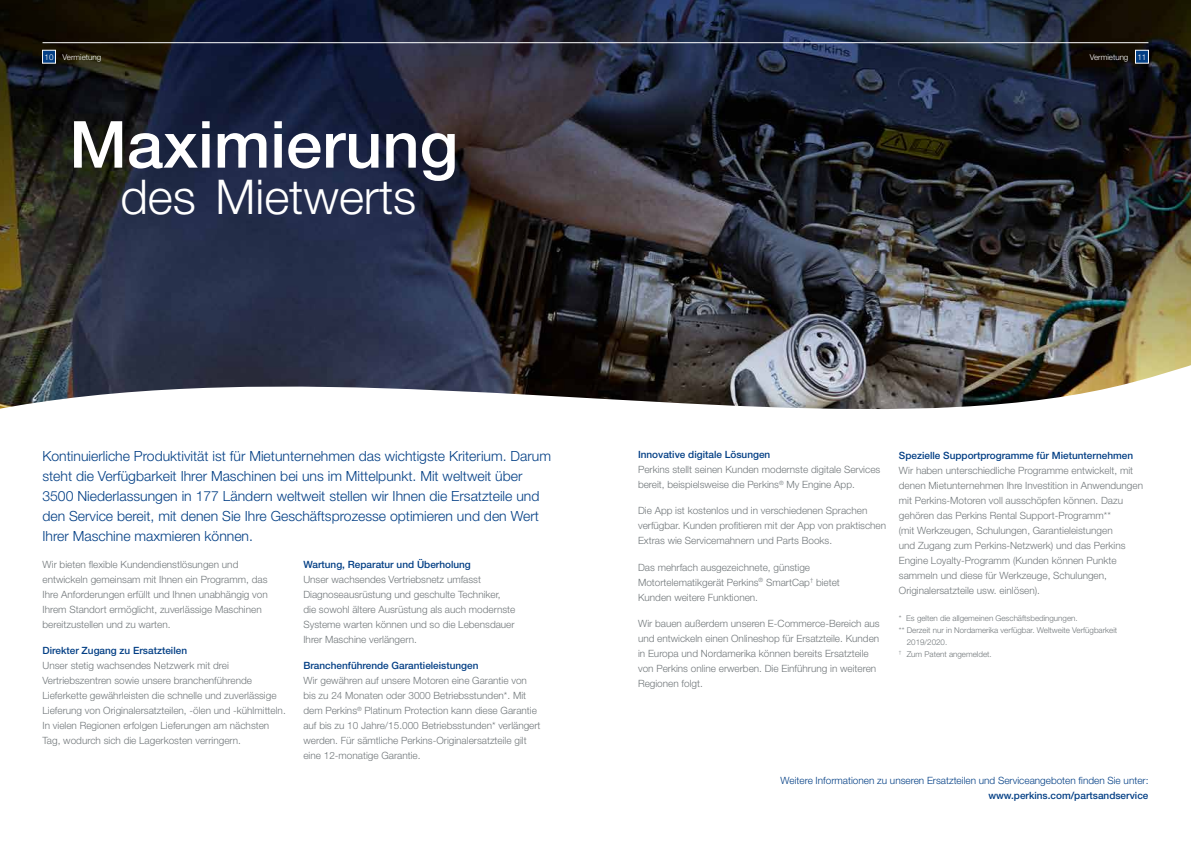
<style>
.page{position:relative;width:1191px;height:842px;background:#fff}
.page>*{position:absolute;margin:0;border:0;box-sizing:border-box;transform-origin:0 0}
.t1{font:500 65px "Helvetica Neue LT Pro";color:#fff}
.t2{font:300 48px "Helvetica Neue LT Pro";color:#fff}
.t3{font:300 14px/20px "Helvetica Neue LT Pro";color:#033f85}
.t4{font:300 10px/15px "Helvetica Neue LT Pro";color:#71777a}
.t5{font:500 10px "Helvetica Neue LT Pro";color:#033f85}
.t6{font:300 10px "Helvetica Neue LT Pro";color:#033f85}
.t7{font:300 8px "Helvetica Neue LT Pro";color:#71777a}
.t8{font:300 8px "Helvetica Neue LT Pro";color:#fff}
</style>
<div class="page">
<img style="left:0;top:0;width:1191px;height:201px">
<img style="left:0;top:201px;width:1191px;height:208px">
<div style="left:43px;top:50px;width:12px;height:13px;background:#033f85"></div>
<div style="left:42px;top:50px;width:14px;height:13px;border:1px solid #fff"></div>
<div style="left:1135px;top:50px;width:13px;height:13px;background:#033f85"></div>
<div style="left:1135px;top:50px;width:13px;height:13px;border:1px solid #fff"></div>
<hr style="left:595px;top:43px;width:553px;height:1px;background:#fff">
<hr style="left:43px;top:43px;width:552px;height:1px;background:#fff">
<p class="t8" style="left:63px;top:52px;width:40px">Vermietung</p>
<p class="t8" style="left:1089px;top:52px;width:40px">Vermietung</p>
<p class="t8" style="left:45px;top:52px;width:10px">10</p>
<p class="t8" style="left:1137px;top:52px;width:10px">11</p>
<h1 class="t1" style="left:69px;top:105px;width:390px">Maximierung</h1>
<h2 class="t2" style="left:120px;top:167px;width:297px">des Mietwerts</h2>
<p class="t3" style="left:42px;top:445px;width:510px">Kontinuierliche Produktivität ist für Mietunternehmen das wichtigste Kriterium. Darum steht die Verfügbarkeit Ihrer Maschinen bei uns im Mittelpunkt. Mit weltweit über 3500 Niederlassungen in 177 Ländern weltweit stellen wir Ihnen die Ersatzteile und den Service bereit, mit denen Sie Ihre Geschäftsprozesse optimieren und den Wert Ihrer Maschine maxmieren können.</p>
<p class="t4" style="left:43px;top:556px;width:227px">Wir bieten flexible Kundendienstlösungen und entwickeln gemeinsam mit Ihnen ein Programm, das Ihre Anforderungen erfüllt und Ihnen unabhängig von Ihrem Standort ermöglicht, zuverlässige Maschinen bereitzustellen und zu warten.</p>
<p class="t5" style="left:43px;top:644px;width:146px">Direkter Zugang zu Ersatzteilen</p>
<p class="t4" style="left:43px;top:658px;width:245px">Unser stetig wachsendes Netzwerk mit drei Vertriebszentren sowie unsere branchenführende Lieferkette gewährleisten die schnelle und zuverlässige Lieferung von Originalersatzteilen, -ölen und -kühlmitteln.<br>In vielen Regionen erfolgen Lieferungen am nächsten Tag, wodurch sich die Lagerkosten verringern.</p>
<p class="t5" style="left:303px;top:558px;width:169px">Wartung, Reparatur und Überholung</p>
<p class="t4" style="left:303px;top:571px;width:213px">Unser wachsendes Vertriebsnetz umfasst Diagnoseausrüstung und geschulte Techniker, die sowohl ältere Ausrüstung als auch modernste Systeme warten können und so die Lebensdauer Ihrer Maschine verlängern.</p>
<p class="t5" style="left:303px;top:659px;width:177px">Branchenführende Garantieleistungen</p>
<p class="t4" style="left:303px;top:673px;width:239px">Wir gewähren auf unsere Motoren eine Garantie von bis zu 24 Monaten oder 3000 Betriebsstunden*. Mit dem Perkins<sup>®</sup> Platinum Protection kann diese Garantie auf bis zu 10 Jahre/15.000 Betriebsstunden* verlängert werden. Für sämtliche Perkins-Originalersatzteile gilt eine 12-monatige Garantie.</p>
<p class="t5" style="left:638px;top:448px;width:134px">Innovative digitale Lösungen</p>
<p class="t4" style="left:638px;top:462px;width:244px">Perkins stellt seinen Kunden modernste digitale Services bereit, beispielsweise die Perkins<sup>®</sup> My Engine App.</p>
<p class="t4" style="left:638px;top:503px;width:250px">Die App ist kostenlos und in verschiedenen Sprachen verfügbar. Kunden profitieren mit der App von praktischen<br>Extras wie Servicemahnern und Parts Books.</p>
<p class="t4" style="left:638px;top:559px;width:203px">Das mehrfach ausgezeichnete, günstige<br>Motortelematikgerät Perkins<sup>®</sup> SmartCap<sup>†</sup> bietet<br>Kunden weitere Funktionen.</p>
<p class="t4" style="left:638px;top:616px;width:243px">Wir bauen außerdem unseren E-Commerce-Bereich aus und entwickeln einen Onlineshop für Ersatzteile. Kunden in Europa und Nordamerika können bereits Ersatzteile von Perkins online erwerben. Die Einführung in weiteren Regionen folgt.</p>
<p class="t5" style="left:899px;top:450px;width:236px">Spezielle Supportprogramme für Mietunternehmen</p>
<p class="t4" style="left:899px;top:463px;width:246px">Wir haben unterschiedliche Programme entwickelt, mit denen Mietunternehmen Ihre Investition in Anwendungen mit Perkins-Motoren voll ausschöpfen können. Dazu gehören das Perkins Rental Support-Programm**<br>(mit Werkzeugen, Schulungen, Garantieleistungen<br>und Zugang zum Perkins-Netzwerk) und das Perkins Engine Loyalty-Programm (Kunden können Punkte sammeln und diese für Werkzeuge, Schulungen, Originalersatzteile usw. einlösen).</p>
<p class="t7" style="left:899px;top:613px;width:180px">* Es gelten die allgemeinen Geschäftsbedingungen.</p>
<p class="t7" style="left:899px;top:625px;width:220px">** Derzeit nur in Nordamerika verfügbar. Weltweite Verfügbarkeit</p>
<p class="t7" style="left:906px;top:637px;width:42px">2019/2020.</p>
<p class="t7" style="left:899px;top:649px;width:94px"><sup>†</sup> Zum Patent angemeldet.</p>
<p class="t6" style="left:780px;top:775px;width:369px">Weitere Informationen zu unseren Ersatzteilen und Serviceangeboten finden Sie unter:</p>
<p class="t5" style="left:988px;top:790px;width:162px">www.perkins.com/partsandservice</p>
</div>
